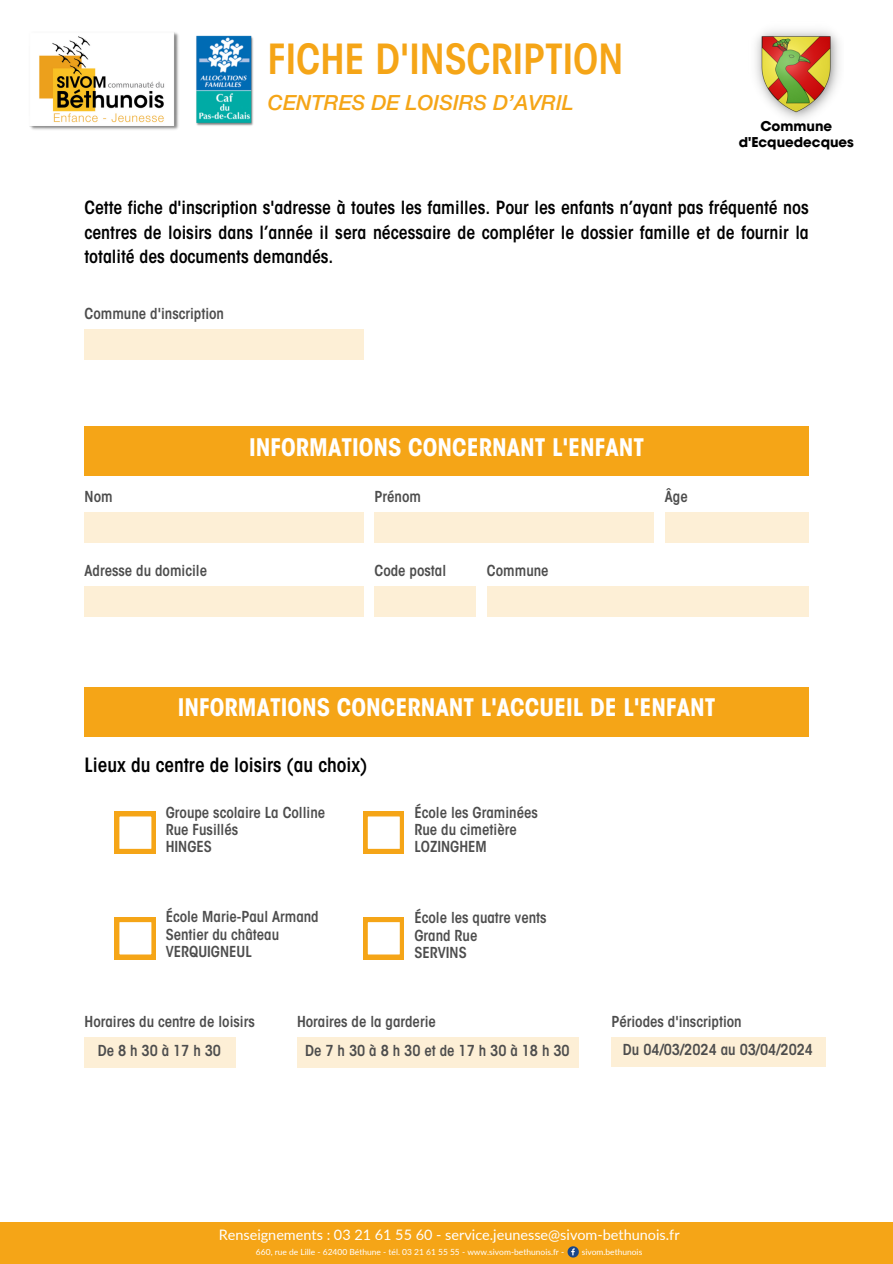
<style>
.page{position:relative;width:893px;height:1264px;background:#fff}
.page>*{position:absolute;margin:0;border:0;box-sizing:border-box;transform-origin:0 0}
.t1{font:600 condensed 41.1px "ITC Avant Garde Std";color:#f5a517}
.t2{font:700 condensed 24px "ITC Avant Garde Std";color:#fff}
.t3{font:italic 500 21px "Helvetica Neue Cyr";color:#f5a517}
.t4{font:600 condensed 19.5px "ITC Avant Garde Std";color:#000}
.t5{font:600 condensed 18px/24.8px "ITC Avant Garde Std";color:#000;text-align:justify}
.t6{font:600 condensed 15px "ITC Avant Garde Std";color:#4d4d4d}
.t7{font:600 condensed 15px "ITC Avant Garde Std";letter-spacing:.265em;color:#4d4d4d}
.t8{font:14.4px "Lato";color:#fff}
.t9{font:700 13.5px/15.6px "ITC Avant Garde Std";color:#000;text-align:center}
.t10{font:8.4px "Lato";color:#fff}
</style>
<div class="page">
<img style="left:29px;top:32px;width:150px;height:98px">
<img style="left:196px;top:36px;width:57px;height:90px">
<div style="left:85px;top:687px;width:723px;height:49px;background:#f5a517"></div>
<div style="left:85px;top:329px;width:279px;height:31px;background:#fdefd6"></div>
<div style="left:85px;top:1036px;width:151px;height:31px;background:#fdefd6"></div>
<div style="left:297px;top:1036px;width:281px;height:31px;background:#fdefd6"></div>
<div style="left:0;top:1222px;width:892px;height:41px;background:#f5a517"></div>
<svg style="left:567px;top:1246px;width:11px;height:11px"></svg>
<div style="left:85px;top:426px;width:723px;height:49px;background:#f5a517"></div>
<div style="left:85px;top:512px;width:279px;height:31px;background:#fdefd6"></div>
<div style="left:374px;top:512px;width:279px;height:31px;background:#fdefd6"></div>
<div style="left:85px;top:586px;width:279px;height:31px;background:#fdefd6"></div>
<div style="left:665px;top:512px;width:143px;height:31px;background:#fdefd6"></div>
<div style="left:374px;top:586px;width:101px;height:31px;background:#fdefd6"></div>
<div style="left:487px;top:586px;width:321px;height:31px;background:#fdefd6"></div>
<div style="left:115px;top:812px;width:41px;height:41px;background:#f5a517"></div>
<svg style="left:119px;top:816px;width:33px;height:33px"></svg>
<svg style="left:363px;top:812px;width:41px;height:41px"></svg>
<div style="left:115px;top:917px;width:41px;height:41px;background:#f5a517"></div>
<svg style="left:115px;top:922px;width:40px;height:37px"></svg>
<svg style="left:363px;top:917px;width:41px;height:42px"></svg>
<div style="left:611px;top:1036px;width:214px;height:30px;background:#fdefd6"></div>
<img style="left:755px;top:30px;width:85px;height:90px">
<p class="t1" style="left:268px;top:44px;width:357px">FICHE D'INSCRIPTION</p>
<h6 class="t3" style="left:268px;top:95px;width:307px">CENTRES DE LOISIRS D’AVRIL</h6>
<p class="t9" style="left:738px;top:120px;width:117px">Commune d'Ecquedecques</p>
<p class="t5" style="left:84px;top:197px;width:725px">Cette fiche d'inscription s'adresse à toutes les familles. Pour les enfants n’ayant pas fréquenté nos centres de loisirs dans l’année il sera nécessaire de compléter le dossier famille et de fournir la totalité des documents demandés.</p>
<h1 class="t6" style="left:85px;top:308px;width:141px">Commune d'inscription</h1>
<h2 class="t2" style="left:249px;top:438px;width:396px">INFORMATIONS CONCERNANT L'ENFANT</h2>
<p class="t6" style="left:85px;top:491px;width:30px">Nom</p>
<p class="t6" style="left:374px;top:491px;width:48px">Prénom</p>
<p class="t6" style="left:665px;top:491px;width:24px">Âge</p>
<h5 class="t6" style="left:85px;top:565px;width:124px">Adresse du domicile</h5>
<p class="t6" style="left:374px;top:565px;width:73px">Code postal</p>
<p class="t6" style="left:487px;top:565px;width:63px">Commune</p>
<h2 class="t2" style="left:178px;top:698px;width:539px">INFORMATIONS CONCERNANT L'ACCUEIL DE L'ENFANT</h2>
<p class="t4" style="left:85px;top:757px;width:284px">Lieux du centre de loisirs (au choix)</p>
<h6 class="t6" style="left:166px;top:806px;width:161px">Groupe scolaire La Colline</h6>
<p class="t6" style="left:166px;top:823px;width:74px">Rue Fusillés</p>
<p class="t6" style="left:166px;top:841px;width:48px">HINGES</p>
<p class="t6" style="left:166px;top:911px;width:154px">École Marie-Paul Armand</p>
<p class="t6" style="left:166px;top:928px;width:115px">Sentier du château</p>
<p class="t6" style="left:166px;top:945px;width:88px">VERQUIGNEUL</p>
<p class="t6" style="left:414px;top:806px;width:125px">École les Graminées</p>
<h6 class="t6" style="left:414px;top:823px;width:104px">Rue du cimetière</h6>
<p class="t6" style="left:414px;top:841px;width:74px">LOZINGHEM</p>
<p class="t6" style="left:414px;top:912px;width:134px">École les quatre vents</p>
<h4 class="t6" style="left:414px;top:929px;width:65px">Grand Rue</h4>
<p class="t6" style="left:414px;top:946px;width:54px">SERVINS</p>
<p class="t6" style="left:85px;top:1015px;width:172px">Horaires du centre de loisirs</p>
<h6 class="t7" style="left:98px;top:1045px;width:125px">De8h30à17h30</h6>
<p class="t6" style="left:297px;top:1015px;width:140px">Horaires de la garderie</p>
<p class="t7" style="left:305px;top:1045px;width:266px">De7h30à8h30etde17h30à18h30</p>
<p class="t6" style="left:611px;top:1015px;width:132px">Périodes d'inscription</p>
<p class="t6" style="left:623px;top:1043px;width:191px">Du 04/03/2024 au 03/04/2024</p>
<p class="t8" style="left:219px;top:1225px;width:462px">Renseignements : 03 21 61 55 60 - service.jeunesse@sivom-bethunois.fr</p>
<h3 class="t10" style="left:256px;top:1247px;width:310px">660, rue de Lille - 62400 Béthune - tél. 03 21 61 55 55 - www.sivom-bethunois.fr -</h3>
<h3 class="t10" style="left:581px;top:1247px;width:62px">sivom.bethunois</h3>
</div>
